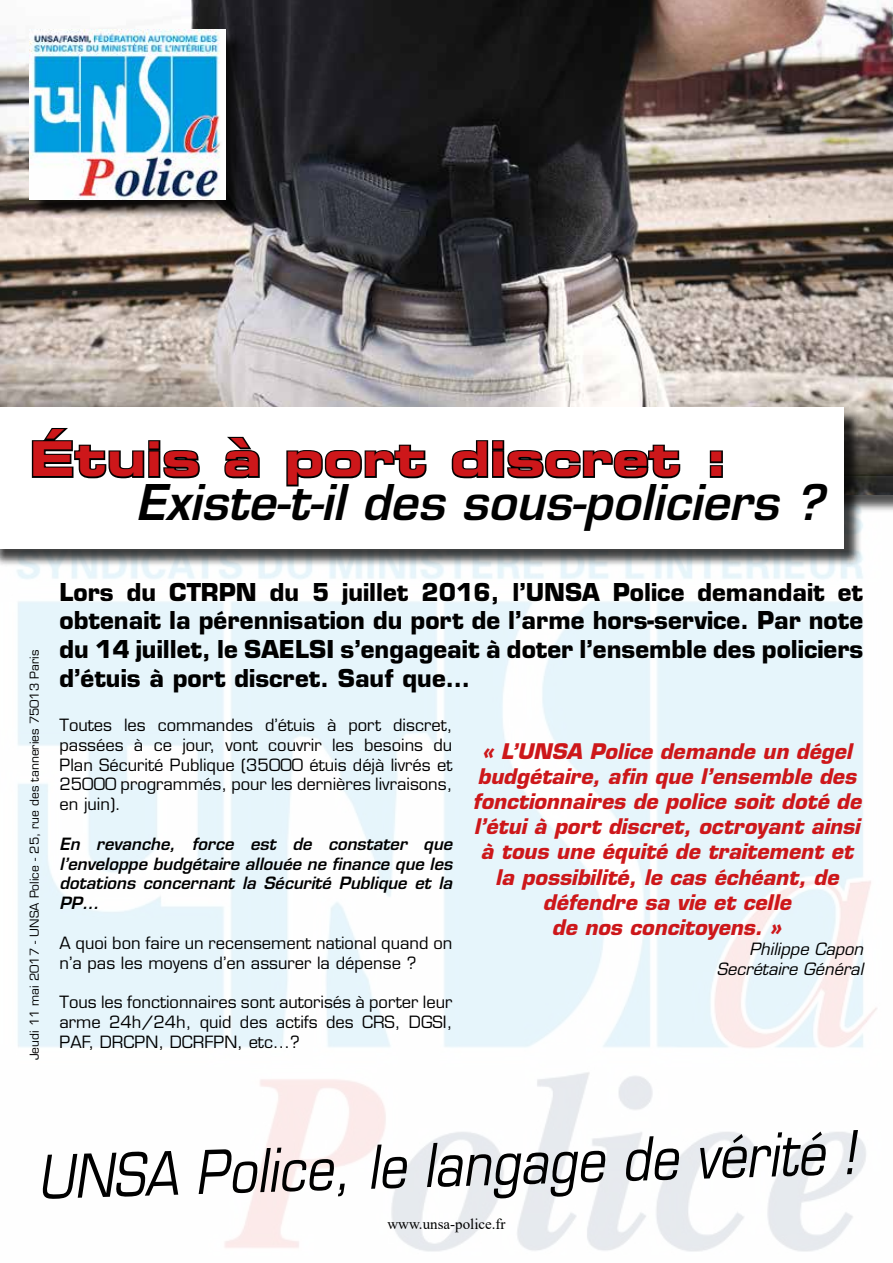
<style>
.page{position:relative;width:893px;height:1263px;background:#fff}
.page>*{position:absolute;margin:0;border:0;box-sizing:border-box;transform-origin:0 0}
.t1{font:italic 58.5px "Eurostile LT Std";color:#000;scale:.85 1}
.t2{font:italic 600 48px "Eurostile LT Std";color:#000}
.t3{font:48px "Eurostile LT Std Bold Ex 2";color:#cd171a}
.t4{font:700 24px/28.8px "Eurostile LT Std";color:#000;text-align:justify}
.t5{font:italic 700 21px/25.2px "Eurostile LT Std";color:#cd171a;text-align:center}
.t6{font:16.5px/19.8px "Eurostile LT Std";color:#000;text-align:justify}
.t7{font:italic 600 16.5px/19.8px "Eurostile LT Std";color:#000;text-align:justify}
.t8{font:italic 16.5px/19.8px "Eurostile LT Std";color:#000;text-align:right}
.t9{font:15px "Times New Roman";color:#000}
.t10{font:12px "Eurostile LT Std";color:#000}
</style>
<div class="page">
<img style="left:0;top:0;width:893px;height:477px">
<img style="left:17px;top:477px;width:876px;height:775px">
<div style="left:0;top:409px;width:862px;height:158px;background:#000;opacity:.75"></div>
<div style="left:0;top:407px;width:843px;height:142px;background:#fff"></div>
<div style="left:32px;top:32px;width:212px;height:186px;background:#000;opacity:.75"></div>
<img style="left:30px;top:30px;width:196px;height:170px">
<svg style="left:31px;top:428px;width:169px;height:51px"></svg>
<svg style="left:224px;top:436px;width:36px;height:43px"></svg>
<svg style="left:286px;top:444px;width:141px;height:43px"></svg>
<svg style="left:451px;top:440px;width:230px;height:39px"></svg>
<svg style="left:709px;top:450px;width:14px;height:28px"></svg>
<h2 class="t3" style="left:30px;top:425px;width:700px">Étuis à port discret :</h2>
<h2 class="t2" style="left:136px;top:472px;width:689px">Existe-t-il des sous-policiers ?</h2>
<p class="t10" style="left:27px;top:1060px;width:412px;rotate:-90deg">Jeudi 11 mai 2017 - UNSA Police - 25, rue des tanneries 75013 Paris</p>
<h3 class="t4" style="left:60px;top:577px;width:805px">Lors du CTRPN du 5 juillet 2016, l’UNSA Police demandait et obtenait la pérennisation du port de l’arme hors-service. Par note du 14 juillet, le SAELSI s’engageait à doter l’ensemble des policiers d’étuis à port discret. Sauf que…</h3>
<p class="t6" style="left:60px;top:715px;width:394px">Toutes les commandes d’étuis à port discret, passées à ce jour, vont couvrir les besoins du Plan Sécurité Publique (35000 étuis déjà livrés et 25000 programmés, pour les dernières livraisons, en juin).</p>
<p class="t7" style="left:60px;top:834px;width:394px">En revanche, force est de constater que l’enveloppe budgétaire allouée ne finance que les dotations concernant la Sécurité Publique et la PP…</p>
<p class="t6" style="left:60px;top:933px;width:394px">A quoi bon faire un recensement national quand on n’a pas les moyens d’en assurer la dépense ?</p>
<p class="t6" style="left:60px;top:992px;width:394px">Tous les fonctionnaires sont autorisés à porter leur arme 24h/24h, quid des actifs des CRS, DGSI, PAF, DRCPN, DCRFPN, etc...?</p>
<p class="t5" style="left:472px;top:738px;width:390px">« L’UNSA Police demande un dégel budgétaire, afin que l’ensemble des fonctionnaires de police soit doté de l’étui à port discret, octroyant ainsi à tous une équité de traitement et la possibilité, le cas échéant, de défendre sa vie et celle<br>de nos concitoyens. »</p>
<p class="t8" style="left:717px;top:939px;width:148px">Philippe Capon<br>Secrétaire Général</p>
<h1 class="t1" style="left:36px;top:1144px;width:964px;rotate:-2deg">UNSA Police, le langage de vérité !</h1>
<p class="t9" style="left:387px;top:1213px;width:120px">www.unsa-police.fr</p>
</div>
